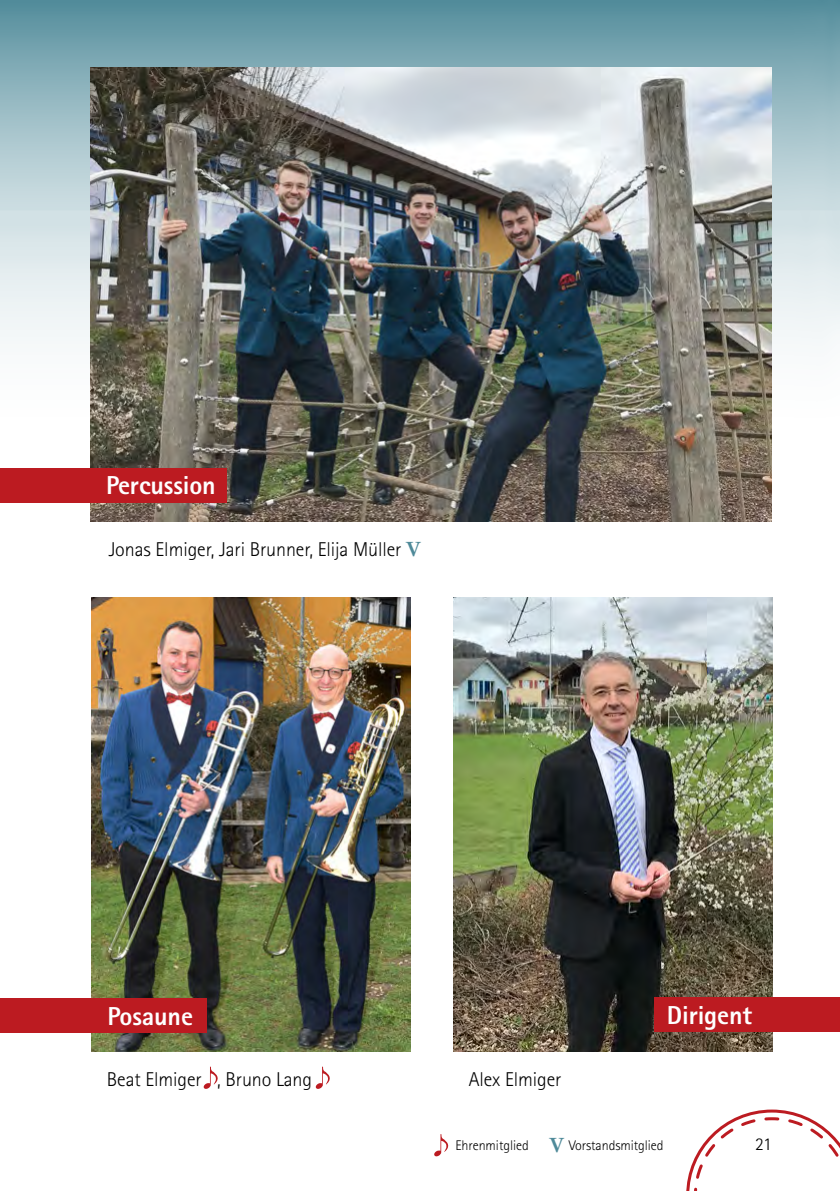
<style>
.page{position:relative;width:840px;height:1191px;background:#fff}
.page>*{position:absolute;margin:0;border:0;box-sizing:border-box;transform-origin:0 0}
.t1{font:800 26px "Rotis Sans Serif Std";letter-spacing:-.005em;color:#fff}
.t2{font:300 20px "Rotis Sans Serif Std";letter-spacing:-.005em;color:#000}
.t3{font:300 18px "Rotis Sans Serif Std";color:#000}
.t4{font:300 14px "Rotis Sans Serif Std";letter-spacing:-.005em;color:#000}
.s1{font-family:"Garamond";font-weight:700;font-size:22px;color:#4f8a99}
</style>
<div class="page">
<svg style="left:0;top:0;width:839px;height:452px"></svg>
<svg style="left:686px;top:1109px;width:153px;height:82px"></svg>
<img style="left:91px;top:598px;width:319px;height:453px">
<img style="left:453px;top:598px;width:319px;height:453px">
<div style="left:0;top:998px;width:206px;height:35px;background:#bc1b21"></div>
<div style="left:654px;top:997px;width:185px;height:35px;background:#bc1b21"></div>
<svg style="left:315px;top:1066px;width:15px;height:23px"></svg>
<svg style="left:203px;top:1066px;width:15px;height:23px"></svg>
<img style="left:90px;top:68px;width:680px;height:453px">
<div style="left:0;top:468px;width:226px;height:34px;background:#bc1b21"></div>
<svg style="left:434px;top:1134px;width:15px;height:22px"></svg>
<h1 class="t1" style="left:106px;top:469px;width:111px">Percussion</h1>
<p class="t2" style="left:109px;top:537px;width:313px">Jonas Elmiger, Jari Brunner, Elija Müller <span class="s1">V</span></p>
<h1 class="t1" style="left:107px;top:999px;width:87px">Posaune</h1>
<h1 class="t1" style="left:666px;top:998px;width:87px">Dirigent</h1>
<p class="t2" style="left:107px;top:1067px;width:206px">Beat Elmiger , Bruno Lang</p>
<p class="t2" style="left:468px;top:1067px;width:94px">Alex Elmiger</p>
<p class="t4" style="left:455px;top:1137px;width:209px">Ehrenmitglied <span class="s1">V</span> Vorstandsmitglied</p>
<p class="t3" style="left:754px;top:1133px;width:18px">21</p>
</div>
